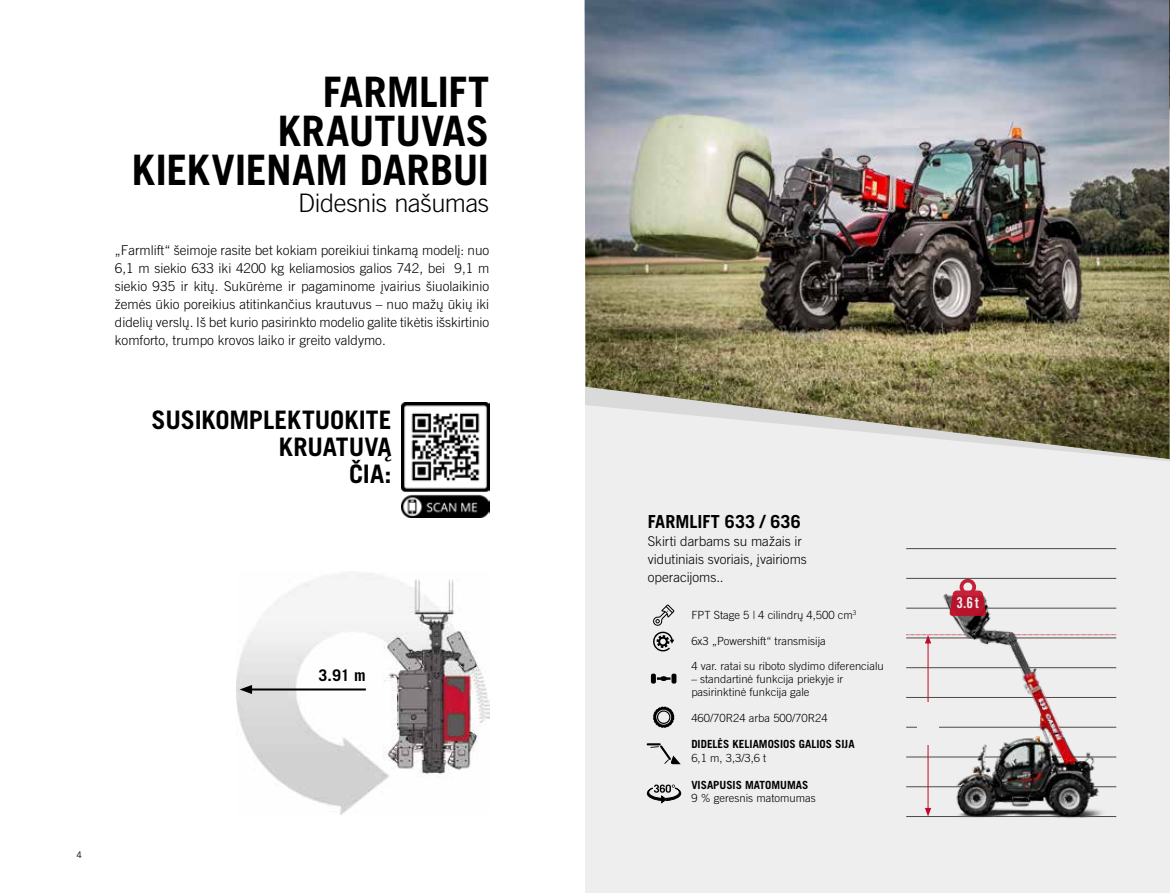
<style>
.page{position:relative;width:1170px;height:893px;background:#fff}
.page>*{position:absolute;margin:0;border:0;box-sizing:border-box;transform-origin:0 0}
.t1{font:700 42px/39px "Trade Gothic LT Pro";color:#000;text-align:right}
.t2{font:700 25.5px/27px "Trade Gothic LT Pro";letter-spacing:-.005em;color:#000;text-align:right}
.t3{font:300 25.5px "Trade Gothic LT Pro";letter-spacing:-.02em;color:#000}
.t4{font:700 18px "Trade Gothic LT Pro";letter-spacing:.01em;color:#000}
.t5{font:700 16.05px "Trade Gothic LT Std";color:#000}
.t6{font:15px "Trade Gothic LT Pro Bd Cn 20";color:#fff}
.t7{font:300 13.5px/18px "Trade Gothic LT Pro";color:#000;text-align:justify}
.t8{font:300 11.25px/12.8px "Trade Gothic LT Pro";color:#000}
.t9{font:700 11.25px "Trade Gothic LT Pro";color:#000}
.t10{font:9px "Trade Gothic LT Pro";color:#000}
</style>
<div class="page">
<div style="left:585px;top:0;width:584px;height:893px;background:#eee"></div>
<img style="left:584px;top:0;width:586px;height:460px">
<svg style="left:585px;top:314px;width:584px;height:147px"></svg>
<div style="left:0;top:263px;width:585px;height:229px;background:#fff"></div>
<img style="left:401px;top:402px;width:89px;height:115px">
<svg style="left:646px;top:743px;width:34px;height:21px"></svg>
<svg style="left:653px;top:604px;width:21px;height:22px"></svg>
<svg style="left:653px;top:632px;width:21px;height:20px"></svg>
<svg style="left:651px;top:674px;width:25px;height:10px"></svg>
<svg style="left:653px;top:707px;width:21px;height:21px"></svg>
<hr style="left:906px;top:816px;width:210px;height:1px;background:#4a4a49">
<hr style="left:906px;top:786px;width:210px;height:1px;background:#4a4a49">
<hr style="left:906px;top:757px;width:210px;height:1px;background:#4a4a49">
<hr style="left:906px;top:727px;width:210px;height:1px;background:#4a4a49">
<hr style="left:906px;top:697px;width:210px;height:1px;background:#4a4a49">
<hr style="left:906px;top:667px;width:210px;height:1px;background:#4a4a49">
<hr style="left:906px;top:608px;width:210px;height:1px;background:#4a4a49">
<hr style="left:906px;top:578px;width:210px;height:1px;background:#4a4a49">
<hr style="left:906px;top:548px;width:210px;height:1px;background:#4a4a49">
<div style="left:917px;top:703px;width:21px;height:42px;background:#eee"></div>
<svg style="left:906px;top:634px;width:17px;height:5px"></svg>
<img style="left:236px;top:573px;width:254px;height:241px">
<hr style="left:248px;top:688px;width:118px;height:2px;background:#000">
<svg style="left:239px;top:685px;width:13px;height:9px"></svg>
<svg style="left:647px;top:784px;width:33px;height:19px"></svg>
<img style="left:923px;top:593px;width:194px;height:225px">
<svg style="left:949px;top:579px;width:37px;height:37px"></svg>
<h1 class="t1" style="left:132px;top:72px;width:359px">FARMLIFT<br>KRAUTUVAS<br>KIEKVIENAM DARBUI</h1>
<h2 class="t3" style="left:298px;top:188px;width:192px">Didesnis našumas</h2>
<p class="t7" style="left:115px;top:241px;width:376px">„Farmlift“ šeimoje rasite bet kokiam poreikiui tinkamą modelį: nuo 6,1 m siekio 633 iki 4200 kg keliamosios galios 742, bei 9,1 m siekio 935 ir kitų. Sukūrėme ir pagaminome įvairius šiuolaikinio žemės ūkio poreikius atitinkančius krautuvus – nuo mažų ūkių iki didelių verslų. Iš bet kurio pasirinkto modelio galite tikėtis išskirtinio komforto, trumpo krovos laiko ir greito valdymo.</p>
<h2 class="t2" style="left:152px;top:406px;width:241px">SUSIKOMPLEKTUOKITE<br>KRUATUVĄ<br>ČIA:</h2>
<p class="t10" style="left:77px;top:849px;width:7px">4</p>
<p class="t5" style="left:318px;top:665px;width:49px">3.91 m</p>
<h3 class="t4" style="left:647px;top:510px;width:154px">FARMLIFT 633 / 636</h3>
<p class="t7" style="left:647px;top:532px;width:161px;text-align:left">Skirti darbams su mažais ir vidutiniais svoriais, įvairioms operacijoms..</p>
<p class="t8" style="left:691px;top:608px;width:166px">FPT Stage 5 | 4 cilindrų 4,500 cm<sup>3</sup></p>
<p class="t8" style="left:691px;top:634px;width:136px">6x3 „Powershift“ transmisija</p>
<p class="t8" style="left:691px;top:660px;width:194px">4 var. ratai su riboto slydimo diferencialu</p>
<p class="t8" style="left:691px;top:672px;width:153px">– standartinė funkcija priekyje ir pasirinktinė funkcija gale</p>
<p class="t8" style="left:691px;top:711px;width:138px">460/70R24 arba 500/70R24</p>
<p class="t9" style="left:691px;top:737px;width:165px">DIDELĖS KELIAMOSIOS GALIOS SIJA</p>
<p class="t8" style="left:691px;top:751px;width:77px">6,1 m, 3,3/3,6 t</p>
<p class="t9" style="left:691px;top:778px;width:118px">VISAPUSIS MATOMUMAS</p>
<p class="t8" style="left:691px;top:792px;width:126px">9 % geresnis matomumas</p>
<p class="t6" style="left:956px;top:594px;width:24px">3.6t</p>
</div>
